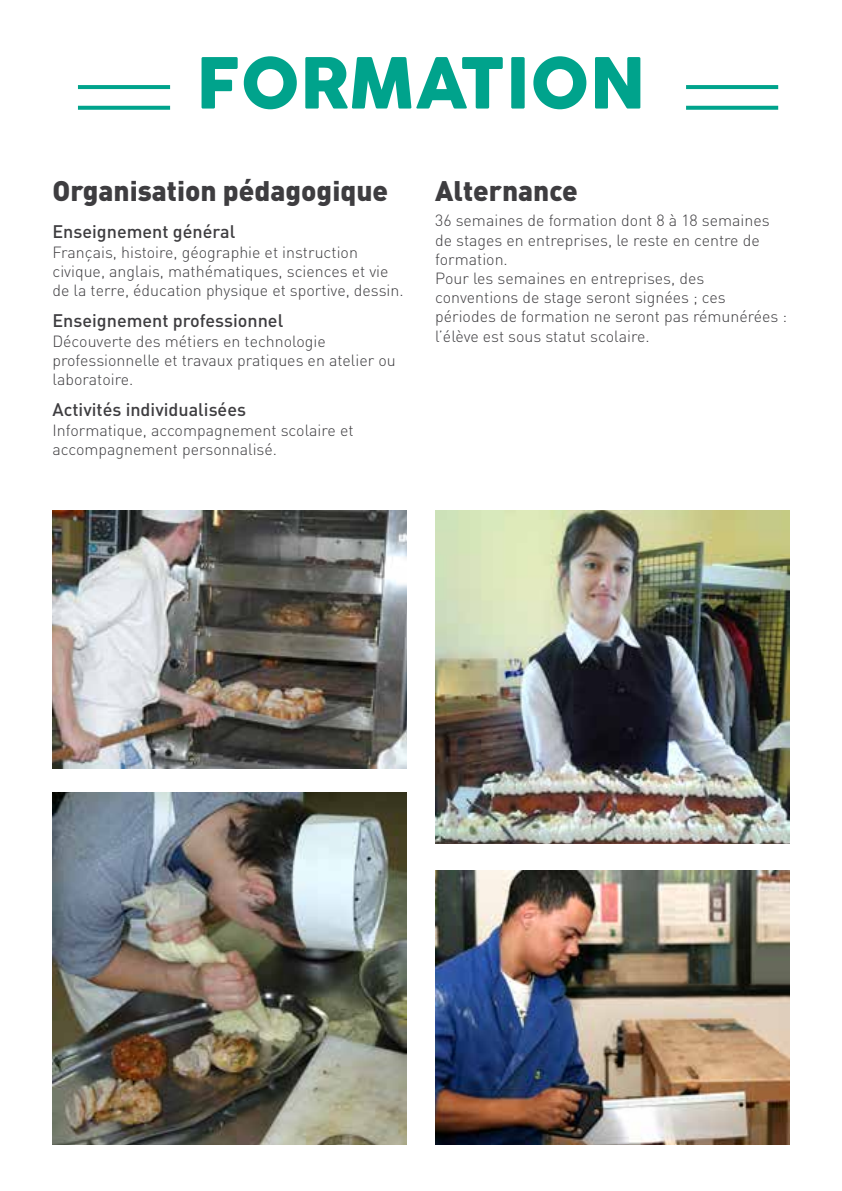
<style>
.page{position:relative;width:842px;height:1191px;background:#fff}
.page>*{position:absolute;margin:0;border:0;box-sizing:border-box;transform-origin:0 0}
.t1{font:69.4px "COCOGOOSE";color:#00a38c}
.t2{font:900 28px "DIN Pro";color:#3e3d40}
.t3{font:500 18px "DIN Pro";color:#3e3d40}
.t4{font:300 16px/19.2px "DIN Pro";color:#3e3d40}
</style>
<div class="page">
<svg style="left:78px;top:106px;width:92px;height:4px"></svg>
<svg style="left:686px;top:106px;width:92px;height:4px"></svg>
<svg style="left:78px;top:85px;width:92px;height:4px"></svg>
<svg style="left:686px;top:85px;width:92px;height:4px"></svg>
<img style="left:52px;top:511px;width:355px;height:257px">
<img style="left:435px;top:870px;width:354px;height:274px">
<img style="left:53px;top:792px;width:353px;height:352px">
<img style="left:435px;top:511px;width:354px;height:332px">
<h1 class="t1" style="left:196px;top:31px;width:452px">FORMATION</h1>
<h2 class="t2" style="left:52px;top:172px;width:337px">Organisation pédagogique</h2>
<p class="t3" style="left:52px;top:220px;width:184px">Enseignement général</p>
<p class="t4" style="left:52px;top:242px;width:353px">Français, histoire, géographie et instruction civique, anglais, mathématiques, sciences et vie de la terre, éducation physique et sportive, dessin.</p>
<p class="t3" style="left:52px;top:309px;width:232px">Enseignement professionnel</p>
<p class="t4" style="left:52px;top:331px;width:345px">Découverte des métiers en technologie professionnelle et travaux pratiques en atelier ou laboratoire.</p>
<p class="t3" style="left:52px;top:398px;width:195px">Activités individualisées</p>
<p class="t4" style="left:52px;top:419px;width:303px">Informatique, accompagnement scolaire et accompagnement personnalisé.</p>
<h2 class="t2" style="left:435px;top:172px;width:144px">Alternance</h2>
<p class="t4" style="left:435px;top:210px;width:354px">36 semaines de formation dont 8 à 18 semaines de stages en entreprises, le reste en centre de formation.<br>Pour les semaines en entreprises, des conventions de stage seront signées ; ces périodes de formation ne seront pas rémunérées : l’élève est sous statut scolaire.</p>
</div>
